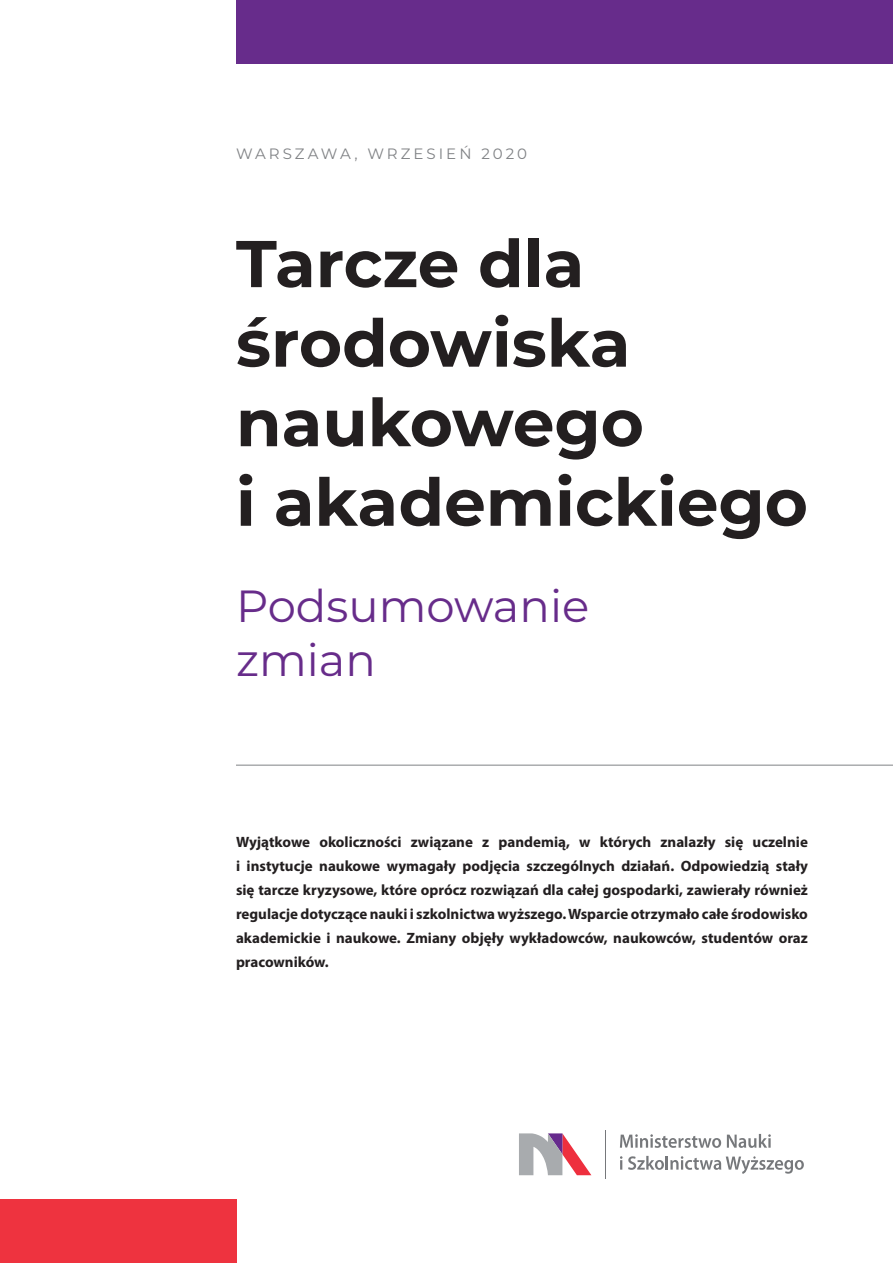
<style>
.page{position:relative;width:893px;height:1263px;background:#fff}
.page>*{position:absolute;margin:0;border:0;box-sizing:border-box;transform-origin:0 0}
.t1{font:700 66px/79.5px "Montserrat";color:#231f20}
.t2{font:45px/54px "Montserrat";color:#672c8a}
.t3{font:700 15px/24px "Myriad Pro";color:#231f20;text-align:justify}
.t4{font:15px "Montserrat";letter-spacing:.2em;color:#808285}
</style>
<div class="page">
<div style="left:236px;top:0;width:657px;height:64px;background:#672c8b"></div>
<div style="left:0;top:1199px;width:236px;height:64px;background:#ee333f"></div>
<svg style="left:519px;top:1133px;width:72px;height:42px"></svg>
<svg style="left:620px;top:1134px;width:101px;height:14px"></svg>
<svg style="left:727px;top:1134px;width:44px;height:14px"></svg>
<svg style="left:620px;top:1156px;width:2px;height:13px"></svg>
<svg style="left:628px;top:1156px;width:176px;height:18px"></svg>
<hr style="left:605px;top:1130px;width:1px;height:48px;background:#76787b">
<hr style="left:236px;top:765px;width:657px;height:1px;background:#808285">
<p class="t4" style="left:236px;top:144px;width:293px">WARSZAWA, WRZESIEŃ 2020</p>
<h1 class="t1" style="left:236px;top:221px;width:573px">Tarcze dla środowiska naukowego<br>i akademickiego</h1>
<h2 class="t2" style="left:236px;top:577px;width:355px">Podsumowanie zmian</h2>
<p class="t3" style="left:236px;top:829px;width:573px">Wyjątkowe okoliczności związane z pandemią, w których znalazły się uczelnie i instytucje naukowe wymagały podjęcia szczególnych działań. Odpowiedzią stały się tarcze kryzysowe, które oprócz rozwiązań dla całej gospodarki, zawierały również regulacje dotyczące nauki i szkolnictwa wyższego. Wsparcie otrzymało całe środowisko akademickie i naukowe. Zmiany objęły wykładowców, naukowców, studentów oraz pracowników.</p>
</div>
